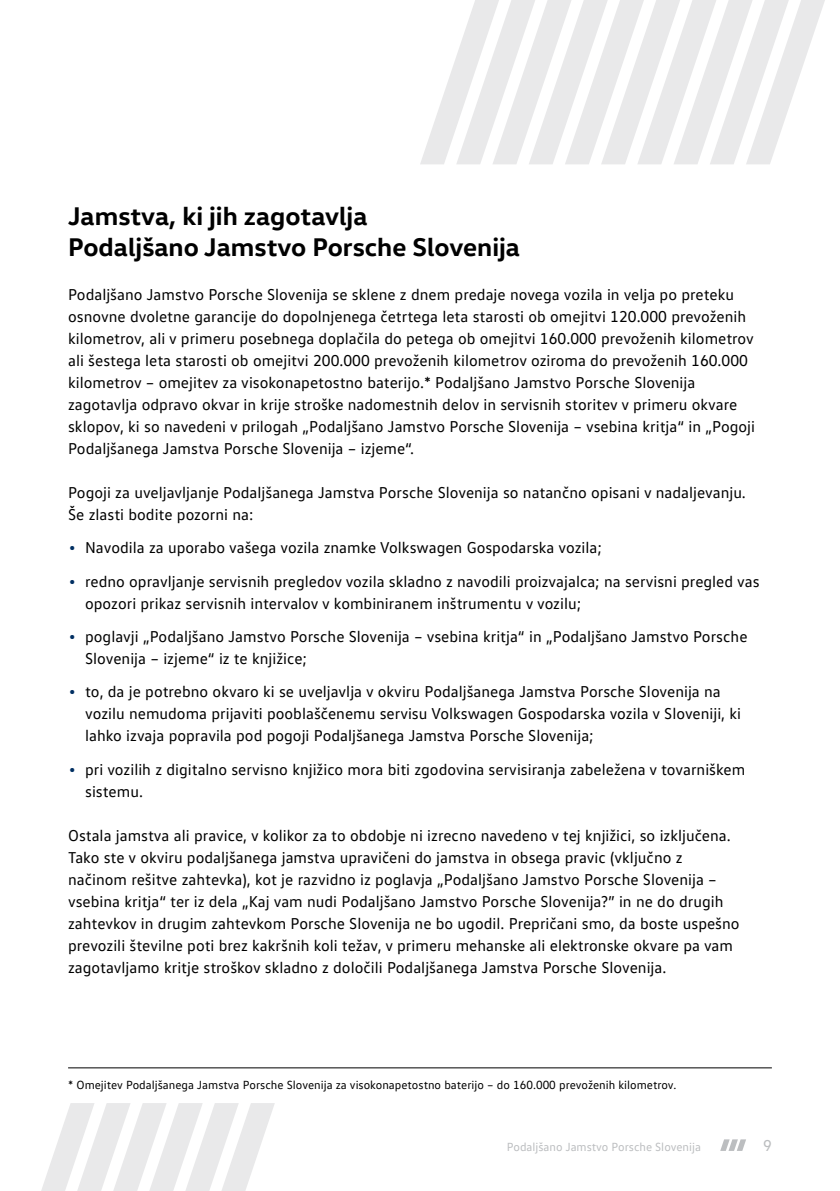
<style>
.page{position:relative;width:840px;height:1191px;background:#fff}
.page>*{position:absolute;margin:0;border:0;box-sizing:border-box;transform-origin:0 0}
.t1{font:700 26px/31.2px "VW Head";color:#000}
.t2{font:16px/22px "VW Text";color:#000}
.t3{font:16px "VW Text";color:#bcbec0}
.t4{font:12px "VW Text";color:#000}
.t5{font:12px "VW Text";color:#bcbec0}
.s1{font-size:24px;color:#002f62}
</style>
<div class="page">
<svg style="left:420px;top:0;width:404px;height:164px"></svg>
<svg style="left:41px;top:1103px;width:234px;height:88px"></svg>
<hr style="left:68px;top:1067px;width:703px;height:1px;background:#000">
<svg style="left:720px;top:1139px;width:25px;height:12px"></svg>
<h1 class="t1" style="left:68px;top:199px;width:453px">Jamstva, ki jih zagotavlja<br>Podaljšano Jamstvo Porsche Slovenija</h1>
<p class="t2" style="left:68px;top:283px;width:688px">Podaljšano Jamstvo Porsche Slovenija se sklene z dnem predaje novega vozila in velja po preteku osnovne dvoletne garancije do dopolnjenega četrtega leta starosti ob omejitvi 120.000 prevoženih kilometrov, ali v primeru posebnega doplačila do petega ob omejitvi 160.000 prevoženih kilometrov ali šestega leta starosti ob omejitvi 200.000 prevoženih kilometrov oziroma do prevoženih 160.000 kilometrov – omejitev za visokonapetostno baterijo.* Podaljšano Jamstvo Porsche Slovenija zagotavlja odpravo okvar in krije stroške nadomestnih delov in servisnih storitev v primeru okvare sklopov, ki so navedeni v prilogah „Podaljšano Jamstvo Porsche Slovenija – vsebina kritja“ in „Pogoji Podaljšanega Jamstva Porsche Slovenija – izjeme“.</p>
<p class="t2" style="left:68px;top:481px;width:679px">Pogoji za uveljavljanje Podaljšanega Jamstva Porsche Slovenija so natančno opisani v nadaljevanju.<br>Še zlasti bodite pozorni na:</p>
<p class="t2" style="left:68px;top:536px;width:535px"><span class="s1">•</span> Navodila za uporabo vašega vozila znamke Volkswagen Gospodarska vozila;</p>
<p class="t2" style="left:85px;top:570px;width:675px;text-indent:-17px"><span class="s1">•</span> redno opravljanje servisnih pregledov vozila skladno z navodili proizvajalca; na servisni pregled vas opozori prikaz servisnih intervalov v kombiniranem inštrumentu v vozilu;</p>
<p class="t2" style="left:85px;top:625px;width:663px;text-indent:-17px"><span class="s1">•</span> poglavji „Podaljšano Jamstvo Porsche Slovenija – vsebina kritja“ in „Podaljšano Jamstvo Porsche<br>Slovenija – izjeme“ iz te knjižice;</p>
<p class="t2" style="left:85px;top:680px;width:657px;text-indent:-17px"><span class="s1">•</span> to, da je potrebno okvaro ki se uveljavlja v okviru Podaljšanega Jamstva Porsche Slovenija na vozilu nemudoma prijaviti pooblaščenemu servisu Volkswagen Gospodarska vozila v Sloveniji, ki lahko izvaja popravila pod pogoji Podaljšanega Jamstva Porsche Slovenija;</p>
<p class="t2" style="left:85px;top:758px;width:661px;text-indent:-17px"><span class="s1">•</span> pri vozilih z digitalno servisno knjižico mora biti zgodovina servisiranja zabeležena v tovarniškem sistemu.</p>
<p class="t2" style="left:68px;top:824px;width:672px">Ostala jamstva ali pravice, v kolikor za to obdobje ni izrecno navedeno v tej knjižici, so izključena.<br>Tako ste v okviru podaljšanega jamstva upravičeni do jamstva in obsega pravic (vključno z načinom rešitve zahtevka), kot je razvidno iz poglavja „Podaljšano Jamstvo Porsche Slovenija – vsebina kritja“ ter iz dela „Kaj vam nudi Podaljšano Jamstvo Porsche Slovenija?” in ne do drugih zahtevkov in drugim zahtevkom Porsche Slovenija ne bo ugodil. Prepričani smo, da boste uspešno prevozili številne poti brez kakršnih koli težav, v primeru mehanske ali elektronske okvare pa vam zagotavljamo kritje stroškov skladno z določili Podaljšanega Jamstva Porsche Slovenija.</p>
<p class="t4" style="left:68px;top:1077px;width:609px">* Omejitev Podaljšanega Jamstva Porsche Slovenija za visokonapetostno baterijo – do 160.000 prevoženih kilometrov.</p>
<p class="t5" style="left:506px;top:1139px;width:195px">Podaljšano Jamstvo Porsche Slovenija</p>
<p class="t3" style="left:762px;top:1135px;width:10px">9</p>
</div>
